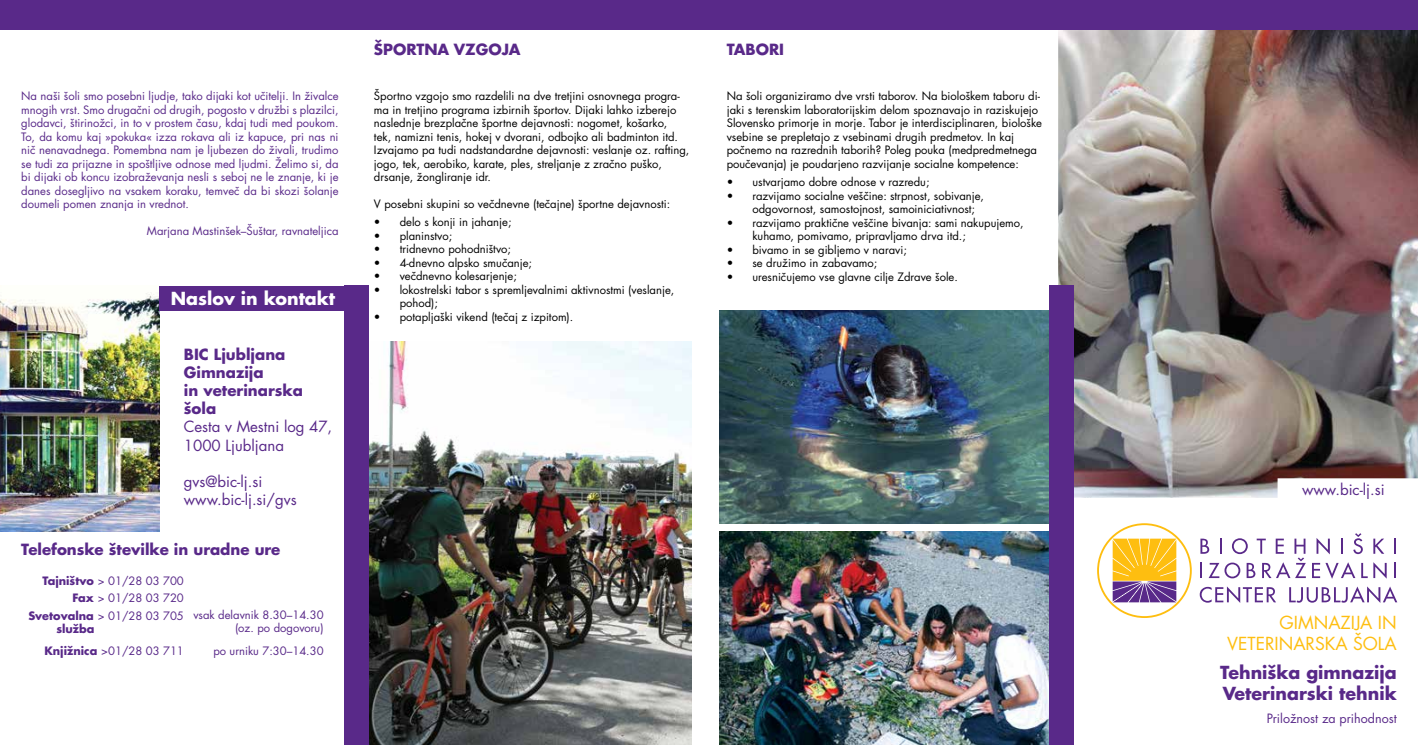
<style>
.page{position:relative;width:1418px;height:745px;background:#fff}
.page>*{position:absolute;margin:0;border:0;box-sizing:border-box;transform-origin:0 0}
.t1{font:700 17.5px/21px "Futura LT Pro";color:#592989}
.t2{font:17.5px/21px "Futura LT Pro";color:#febe10;text-align:right}
.t3{font:700 17.5px "Futura LT Pro";color:#fff}
.t4{font:700 15px/18px "Futura LT Pro";color:#592989}
.t5{font:15px/18px "Futura LT Pro";color:#592989}
.t6{font:12.5px "Futura LT Pro";color:#592989}
.t7{font:11.25px/13.5px "Futura LT Pro";color:#000}
.t8{font:11.25px/13.5px "Futura LT Pro";color:#592989;text-align:right}
.t9{font:700 11.25px "Futura LT Pro";color:#592989}
.s1{font-weight:700}
</style>
<div class="page">
<img style="left:0;top:292px;width:159px;height:238px">
<img style="left:719px;top:531px;width:330px;height:213px">
<img style="left:369px;top:341px;width:322px;height:403px">
<img style="left:719px;top:310px;width:330px;height:213px">
<img style="left:1058px;top:29px;width:359px;height:468px">
<div style="left:159px;top:285px;width:210px;height:25px;background:#592989"></div>
<div style="left:0;top:0;width:1417px;height:29px;background:#592989"></div>
<svg style="left:1097px;top:523px;width:94px;height:94px"></svg>
<svg style="left:1316px;top:538px;width:13px;height:16px"></svg>
<svg style="left:1341px;top:538px;width:1px;height:15px"></svg>
<svg style="left:1353px;top:533px;width:9px;height:20px"></svg>
<svg style="left:1373px;top:538px;width:11px;height:15px"></svg>
<svg style="left:1200px;top:538px;width:105px;height:40px"></svg>
<svg style="left:1312px;top:562px;width:43px;height:16px"></svg>
<svg style="left:1361px;top:562px;width:6px;height:15px"></svg>
<svg style="left:1373px;top:562px;width:13px;height:16px"></svg>
<svg style="left:1199px;top:586px;width:198px;height:16px"></svg>
<svg style="left:1394px;top:538px;width:1px;height:15px"></svg>
<svg style="left:1394px;top:562px;width:1px;height:15px"></svg>
<div style="left:1049px;top:285px;width:25px;height:459px;background:#592989"></div>
<div style="left:344px;top:285px;width:25px;height:459px;background:#592989"></div>
<p class="t8" style="left:21px;top:89px;width:319px;text-align:justify">Na naši šoli smo posebni ljudje, tako dijaki kot učitelji. In živalce mnogih vrst. Smo drugačni od drugih, pogosto v družbi s plazilci, glodavci, štirinožci, in to v prostem času, kdaj tudi med poukom.<br>To, da komu kaj »pokuka« izza rokava ali iz kapuce, pri nas ni nič nenavadnega. Pomembna nam je ljubezen do živali, trudimo se tudi za prijazne in spoštljive odnose med ljudmi. Želimo si, da bi dijaki ob koncu izobraževanja nesli s seboj ne le znanje, ki je danes dosegljivo na vsakem koraku, temveč da bi skozi šolanje doumeli pomen znanja in vrednot.</p>
<p class="t8" style="left:147px;top:224px;width:193px">Marjana Mastinšek–Šuštar, ravnateljica</p>
<h1 class="t3" style="left:171px;top:285px;width:166px">Naslov in kontakt</h1>
<h2 class="t4" style="left:184px;top:345px;width:121px">BIC Ljubljana<br>Gimnazija<br>in veterinarska šola</h2>
<h2 class="t5" style="left:184px;top:417px;width:150px">Cesta v Mestni log 47,<br>1000 Ljubljana</h2>
<h2 class="t5" style="left:184px;top:471px;width:114px">gvs@bic-lj.si www.bic-lj.si/gvs</h2>
<h2 class="t4" style="left:21px;top:539px;width:261px">Telefonske številke in uradne ure</h2>
<p class="t8" style="left:28px;top:571px;width:157px;line-height:17.5px"><span class="s1">Tajništvo</span> &gt; 01/28 03 700<br><span class="s1">Fax</span> &gt; 01/28 03 720<br><span class="s1">Svetovalna</span> &gt; 01/28 03 705</p>
<p class="t8" style="left:44px;top:643px;width:141px"><span class="s1">Knjižnica</span> &gt;01/28 03 711</p>
<p class="t9" style="left:56px;top:619px;width:40px">služba</p>
<p class="t8" style="left:193px;top:608px;width:132px;line-height:12.5px">vsak delavnik 8.30–14.30 (oz. po dogovoru)</p>
<p class="t8" style="left:213px;top:643px;width:112px">po urniku 7:30–14.30</p>
<h2 class="t4" style="left:374px;top:40px;width:148px">ŠPORTNA VZGOJA</h2>
<h2 class="t4" style="left:726px;top:40px;width:59px">TABORI</h2>
<p class="t7" style="left:374px;top:89px;width:317px">Športno vzgojo smo razdelili na dve tretjini osnovnega progra&shy;ma in tretjino programa izbirnih športov. Dijaki lahko izberejo naslednje brezplačne športne dejavnosti: nogomet, košarko,<br>tek, namizni tenis, hokej v dvorani, odbojko ali badminton itd.<br>Izvajamo pa tudi nadstandardne dejavnosti: veslanje oz. rafting, jogo, tek, aerobiko, karate, ples, streljanje z zračno puško, drsanje, žongliranje idr.</p>
<p class="t7" style="left:374px;top:197px;width:298px">V posebni skupini so večdnevne (tečajne) športne dejavnosti:</p>
<p class="t7" style="left:726px;top:89px;width:317px">Na šoli organiziramo dve vrsti taborov. Na biološkem taboru di&shy;jaki s terenskim laboratorijskim delom spoznavajo in raziskujejo Slovensko primorje in morje. Tabor je interdisciplinaren, biološke vsebine se prepletajo z vsebinami drugih predmetov. In kaj počnemo na razrednih taborih? Poleg pouka (medpredmetnega poučevanja) je poudarjeno razvijanje socialne kompetence:</p>
<p class="t7" style="left:726px;top:175px;width:8px">• •</p>
<p class="t7" style="left:726px;top:215px;width:8px">•</p>
<p class="t7" style="left:726px;top:242px;width:8px;text-align:justify">• • •</p>
<p class="t7" style="left:752px;top:175px;width:273px">ustvarjamo dobre odnose v razredu;<br>razvijamo socialne veščine: strpnost, sobivanje, odgovornost, samostojnost, samoiniciativnost; razvijamo praktične veščine bivanja: sami nakupujemo, kuhamo, pomivamo, pripravljamo drva itd.;<br>bivamo in se gibljemo v naravi;<br>se družimo in zabavamo;<br>uresničujemo vse glavne cilje Zdrave šole.</p>
<p class="t7" style="left:400px;top:215px;width:276px">delo s konji in jahanje;<br>planinstvo;<br>tridnevno pohodništvo;<br>4-dnevno alpsko smučanje;<br>večdnevno kolesarjenje;<br>lokostrelski tabor s spremljevalnimi aktivnostmi (veslanje, pohod);<br>potapljaški vikend (tečaj z izpitom).</p>
<p class="t7" style="left:374px;top:215px;width:8px;text-align:justify">• • • • • •</p>
<p class="t7" style="left:374px;top:309px;width:8px">•</p>
<h2 class="t5" style="left:1301px;top:480px;width:84px">www.bic-lj.si</h2>
<h1 class="t2" style="left:1227px;top:611px;width:171px">GIMNAZIJA IN<br>VETERINARSKA ŠOLA</h1>
<h1 class="t1" style="left:1220px;top:661px;width:178px">Tehniška gimnazija<br>Veterinarski tehnik</h1>
<p class="t6" style="left:1266px;top:709px;width:131px">Priložnost za prihodnost</p>
</div>
